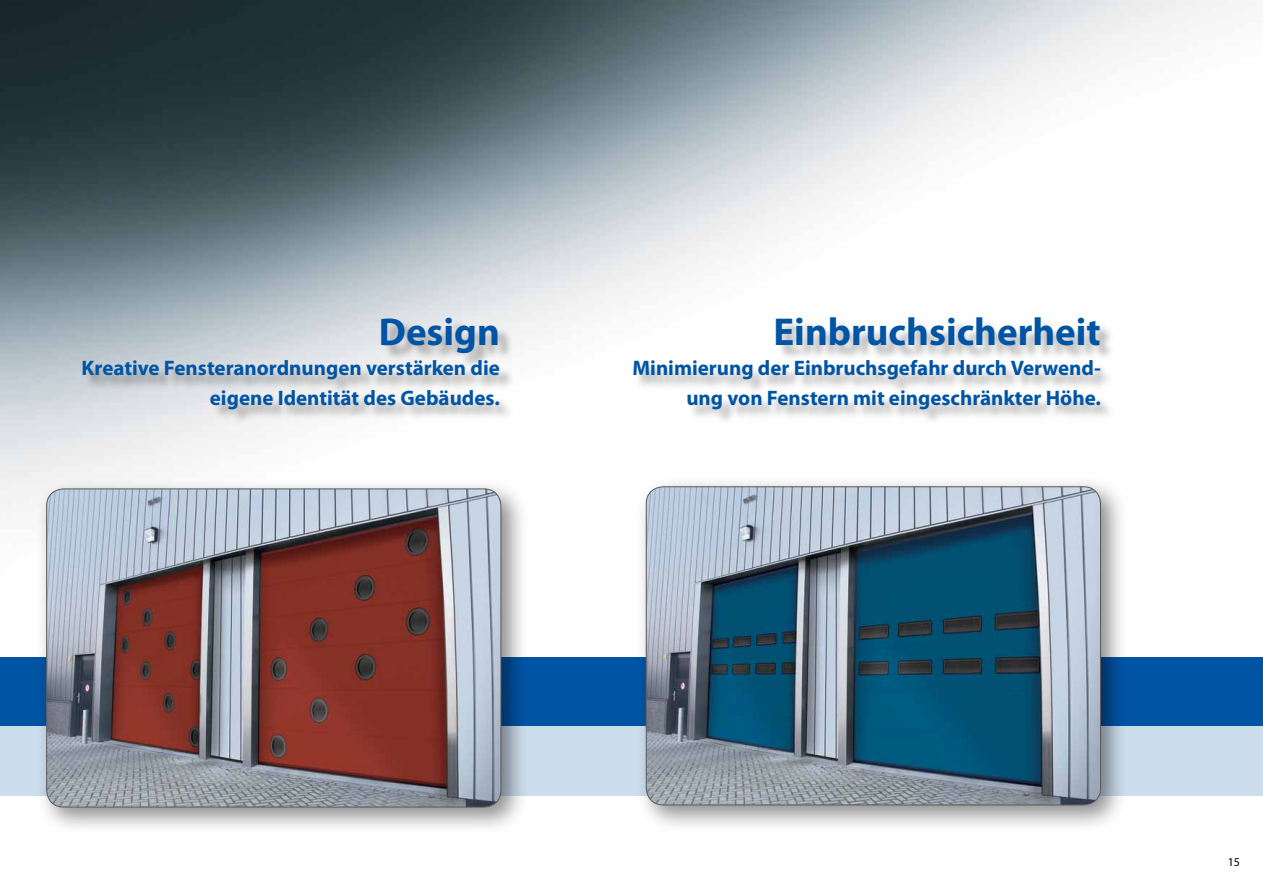
<style>
.page{position:relative;width:1263px;height:893px;background:#fff}
.page>*{position:absolute;margin:0;border:0;box-sizing:border-box;transform-origin:0 0}
.t1{font:700 39px "Myriad Pro";color:#0054a4}
.t2{font:700 21px/30px "Myriad Pro";color:#0054a4;text-align:right}
.t3{font:12px "Myriad Pro";color:#000}
</style>
<div class="page">
<img style="left:0;top:0;width:1228px;height:507px">
<div style="left:0;top:657px;width:1263px;height:70px;background:#0054a4"></div>
<div style="left:0;top:727px;width:1263px;height:69px;background:#ccdded"></div>
<div style="left:635px;top:475px;width:492px;height:357px;background:#000;opacity:.45"></div>
<img style="left:646px;top:487px;width:454px;height:318px">
<div style="left:646px;top:486px;width:455px;height:319px;border:1px solid #58595b;border-radius:17px"></div>
<div style="left:35px;top:477px;width:493px;height:357px;background:#000;opacity:.45"></div>
<img style="left:47px;top:489px;width:454px;height:318px">
<div style="left:46px;top:488px;width:455px;height:319px;border:1px solid #58595b;border-radius:17px"></div>
<div style="left:85px;top:319px;width:430px;height:106px;background:#000;opacity:.3"></div>
<div style="left:635px;top:319px;width:480px;height:106px;background:#000;opacity:.3"></div>
<h1 class="t1" style="left:379px;top:307px;width:123px">Design</h1>
<p class="t2" style="left:82px;top:353px;width:420px">Kreative Fensteranordnungen verstärken die eigene Identität des Gebäudes.</p>
<h1 class="t1" style="left:773px;top:307px;width:329px">Einbruchsicherheit</h1>
<p class="t2" style="left:632px;top:353px;width:470px">Minimierung der Einbruchsgefahr durch Verwend&shy;ung von Fenstern mit eingeschränkter Höhe.</p>
<p class="t3" style="left:1228px;top:855px;width:14px">15</p>
</div>
